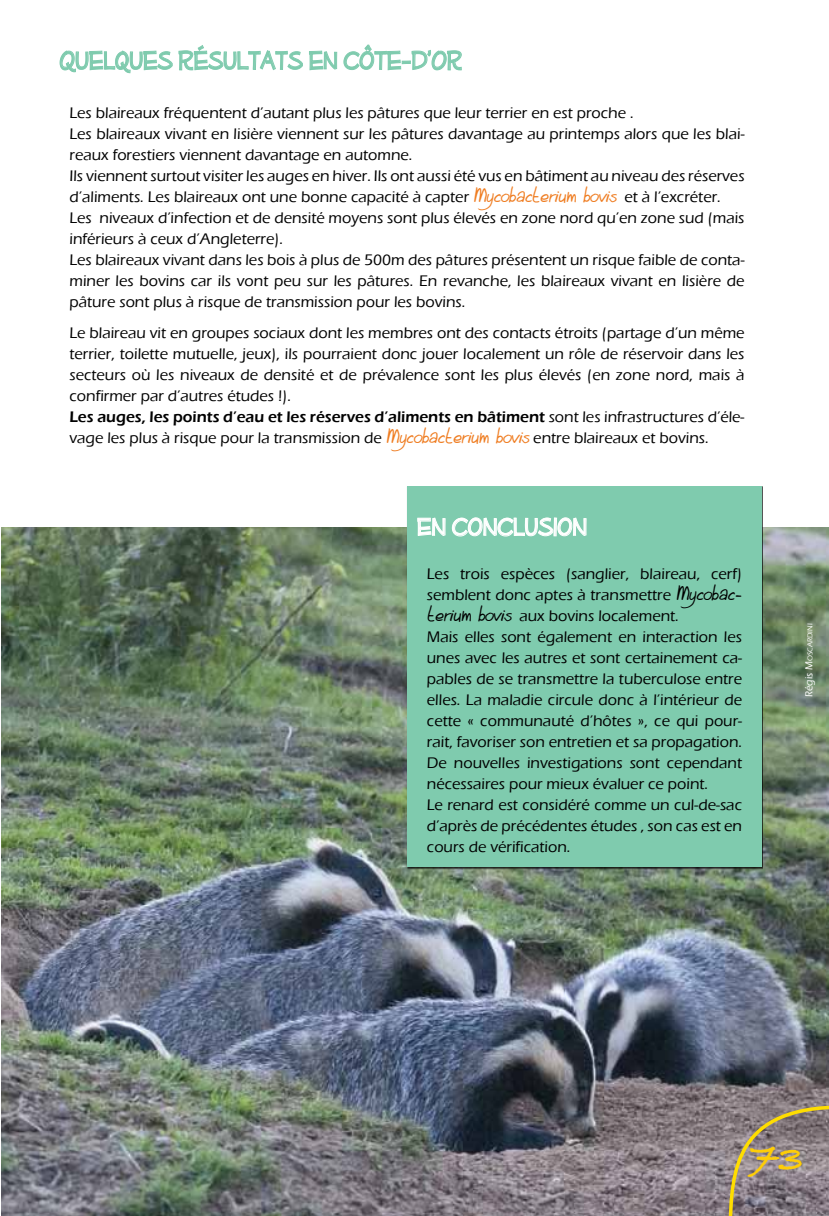
<style>
.page{position:relative;width:829px;height:1216px;background:#fff}
.page>*{position:absolute;margin:0;border:0;box-sizing:border-box;transform-origin:0 0}
.t1{font:42px "Bradley Hand ITCTT Bold";color:#fecd07}
.t2{font:31.5px "Mufferaw";color:#7fcbae;scale:.83 1}
.t3{font:31.5px "Mufferaw";color:#fff;scale:.83 1}
.t4{font:500 15.75px/21px "Eras ITC";color:#000}
.t5{font:500 7.35px "Eras ITC";color:#fff}
.s1{font-family:"Aint Nothing Fancy";font-weight:400;font-style:italic;color:#ef7d22}
.s2{font-weight:600}
.s3{font-family:"Aint Nothing Fancy";font-weight:400;font-style:italic}
.s4{font-size:10.5px}
</style>
<div class="page">
<img style="left:1px;top:527px;width:827px;height:688px">
<div style="left:407px;top:486px;width:354px;height:381px;background:#7fcbae"></div>
<svg style="left:417px;top:517px;width:170px;height:20px"></svg>
<svg style="left:59px;top:45px;width:278px;height:29px"></svg>
<svg style="left:343px;top:44px;width:119px;height:27px"></svg>
<svg style="left:726px;top:1103px;width:102px;height:112px;background:#8e827d"></svg>
<h2 class="t2" style="left:60px;top:44px;width:486px">Quelques résultats en côte-d’Or</h2>
<p class="t4" style="left:69px;top:102px;width:676px">Les blaireaux fréquentent d’autant plus les pâtures que leur terrier en est proche .<br>Les blaireaux vivant en lisière viennent sur les pâtures davantage au printemps alors que les blai&shy;reaux forestiers viennent davantage en automne.<br>Ils viennent surtout visiter les auges en hiver. Ils ont aussi été vus en bâtiment au niveau des réserves d’aliments. Les blaireaux ont une bonne capacité à capter <span class="s1">Mycobacterium bovis</span> et à l’excréter.<br>Les niveaux d’infection et de densité moyens sont plus élevés en zone nord qu’en zone sud (mais inférieurs à ceux d’Angleterre).<br>Les blaireaux vivant dans les bois à plus de 500m des pâtures présentent un risque faible de conta&shy;miner les bovins car ils vont peu sur les pâtures. En revanche, les blaireaux vivant en lisière de pâture sont plus à risque de transmission pour les bovins.</p>
<p class="t4" style="left:69px;top:322px;width:676px">Le blaireau vit en groupes sociaux dont les membres ont des contacts étroits (partage d’un même terrier, toilette mutuelle, jeux), ils pourraient donc jouer localement un rôle de réservoir dans les secteurs où les niveaux de densité et de prévalence sont les plus élevés (en zone nord, mais à confirmer par d’autres études !).<br><span class="s2">Les auges, les points d’eau et les réserves d’aliments en bâtiment</span> sont les infrastructures d’éle&shy;vage les plus à risque pour la transmission de <span class="s1">Mycobacterium bovis</span>entre blaireaux et bovins.</p>
<h2 class="t3" style="left:417px;top:511px;width:206px">En conclusion</h2>
<p class="t4" style="left:427px;top:563px;width:322px">Les trois espèces (sanglier, blaireau, cerf) semblent donc aptes à transmettre <span class="s3">Mycobac&shy;terium bovis</span> aux bovins localement.<br>Mais elles sont également en interaction les unes avec les autres et sont certainement ca&shy;pables de se transmettre la tuberculose entre elles. La maladie circule donc à l’intérieur de cette « communauté d’hôtes », ce qui pour&shy;rait, favoriser son entretien et sa propagation.<br>De nouvelles investigations sont cependant nécessaires pour mieux évaluer ce point.<br>Le renard est considéré comme un cul-de-sac d’après de précédentes études , son cas est en cours de vérification.</p>
<p class="t5" style="left:806px;top:697px;width:75px;rotate:-90deg"><span class="s4">Régis</span> <span class="s4">M</span>oscardini</p>
<h1 class="t1" style="left:749px;top:1133px;width:55px">73</h1>
</div>
